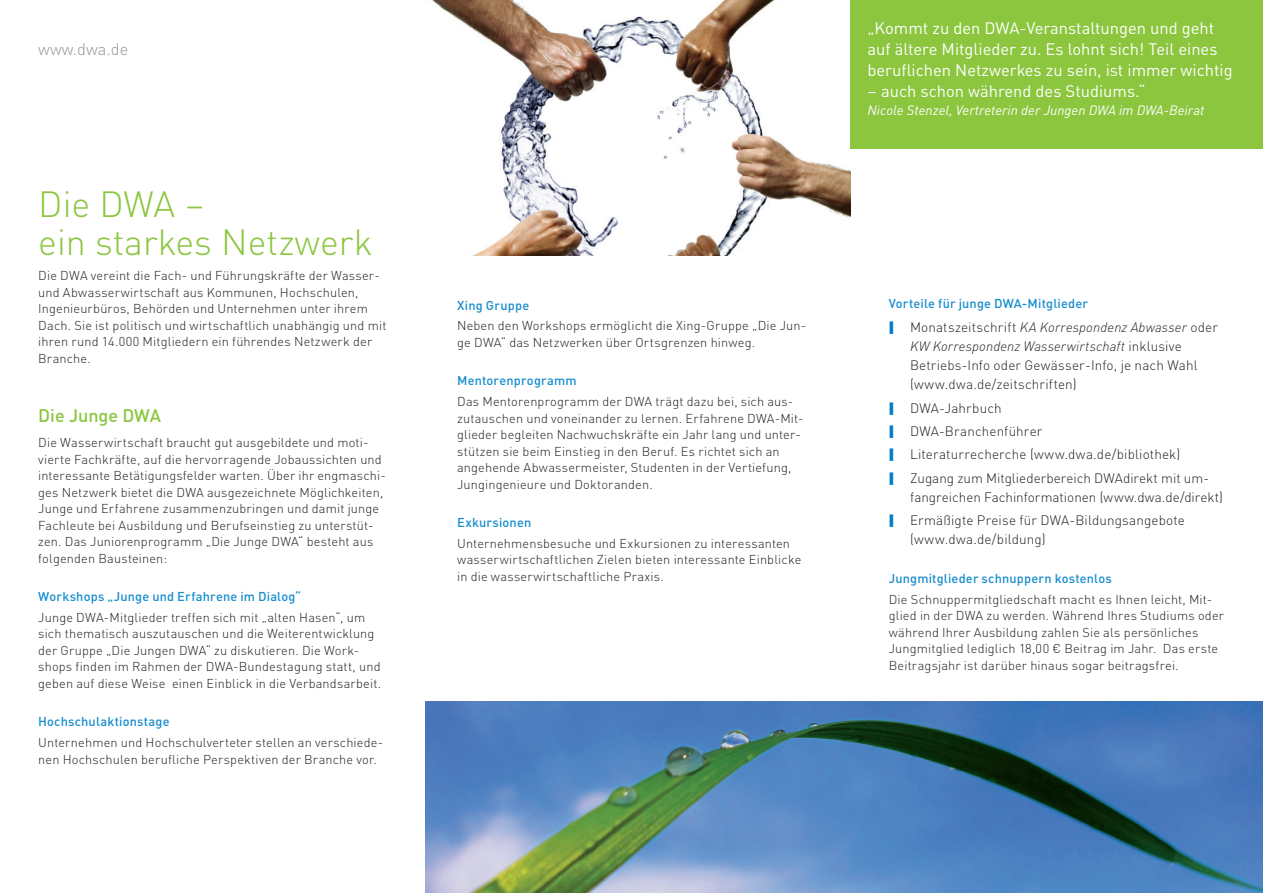
<style>
.page{position:relative;width:1263px;height:893px;background:#fff}
.page>*{position:absolute;margin:0;border:0;box-sizing:border-box;transform-origin:0 0}
.t1{font:300 36px/38.2px "DINOT";color:#8bc63e}
.t2{font:500 18px "DINOT";color:#8bc63e}
.t3{font:16.5px/21px "DINOT";color:#fff}
.t4{font:300 16.5px "DINOT";color:#939598}
.t5{font:300 13.5px/23.4px "DINOT";letter-spacing:.01em;color:#231f20}
.t6{font:italic 13.5px "DINOT";color:#fff}
.t7{font:300 12.75px/16.5px "DINOT";letter-spacing:.015em;color:#231f20}
.t8{font:500 12.75px "DINOT";letter-spacing:.015em;color:#178dce}
.s1{font-style:italic}
</style>
<div class="page">
<img style="left:431px;top:0;width:419px;height:255px">
<img style="left:425px;top:702px;width:838px;height:191px">
<div style="left:850px;top:0;width:413px;height:149px;background:#8bc63e"></div>
<p class="t4" style="left:38px;top:37px;width:92px">www.dwa.de</p>
<h1 class="t1" style="left:38px;top:182px;width:336px">Die DWA –<br>ein starkes Netzwerk</h1>
<p class="t7" style="left:38px;top:266px;width:350px">Die DWA vereint die Fach- und Führungskräfte der Wasser&shy;und Abwasserwirtschaft aus Kommunen, Hochschulen, Ingenieurbüros, Behörden und Unternehmen unter ihrem Dach. Sie ist politisch und wirtschaftlich unabhängig und mit ihren rund 14.000 Mitgliedern ein führendes Netzwerk der Branche.</p>
<h2 class="t2" style="left:38px;top:402px;width:124px">Die Junge DWA</h2>
<p class="t7" style="left:38px;top:433px;width:349px">Die Wasserwirtschaft braucht gut ausgebildete und moti&shy;vierte Fachkräfte, auf die hervorragende Jobaussichten und interessante Betätigungsfelder warten. Über ihr engmaschi&shy;ges Netzwerk bietet die DWA ausgezeichnete Möglichkeiten, Junge und Erfahrene zusammenzubringen und damit junge Fachleute bei Ausbildung und Berufseinstieg zu unterstüt&shy;zen. Das Juniorenprogramm „Die Junge DWA“ besteht aus folgenden Bausteinen:</p>
<p class="t8" style="left:38px;top:587px;width:264px">Workshops „Junge und Erfahrene im Dialog“</p>
<p class="t7" style="left:38px;top:608px;width:344px">Junge DWA-Mitglieder treffen sich mit „alten Hasen“, um sich thematisch auszutauschen und die Weiterentwicklung der Gruppe „Die Jungen DWA“ zu diskutieren. Die Work&shy;shops finden im Rahmen der DWA-Bundestagung statt, und geben auf diese Weise einen Einblick in die Verbandsarbeit.</p>
<p class="t8" style="left:38px;top:712px;width:133px">Hochschulaktionstage</p>
<p class="t7" style="left:38px;top:733px;width:346px">Unternehmen und Hochschulverteter stellen an verschiede&shy;nen Hochschulen berufliche Perspektiven der Branche vor.</p>
<p class="t3" style="left:867px;top:16px;width:367px">„Kommt zu den DWA-Veranstaltungen und geht auf ältere Mitglieder zu. Es lohnt sich! Teil eines beruflichen Netzwerkes zu sein, ist immer wichtig</p>
<p class="t3" style="left:867px;top:79px;width:280px">– auch schon während des Studiums.“</p>
<p class="t6" style="left:867px;top:100px;width:338px">Nicole Stenzel, Vertreterin der Jungen DWA im DWA-Beirat</p>
<p class="t8" style="left:457px;top:295px;width:74px">Xing Gruppe</p>
<p class="t7" style="left:457px;top:317px;width:351px">Neben den Workshops ermöglicht die Xing-Gruppe „Die Jun&shy;ge DWA“ das Netzwerken über Ortsgrenzen hinweg.</p>
<p class="t8" style="left:457px;top:371px;width:121px">Mentorenprogramm</p>
<p class="t7" style="left:457px;top:392px;width:348px">Das Mentorenprogramm der DWA trägt dazu bei, sich aus&shy;zutauschen und voneinander zu lernen. Erfahrene DWA-Mit&shy;glieder begleiten Nachwuchskräfte ein Jahr lang und unter&shy;stützen sie beim Einstieg in den Beruf. Es richtet sich an angehende Abwassermeister, Studenten in der Vertiefung, Jungingenieure und Doktoranden.</p>
<p class="t8" style="left:457px;top:513px;width:76px">Exkursionen</p>
<p class="t7" style="left:457px;top:534px;width:346px">Unternehmensbesuche und Exkursionen zu interessanten wasserwirtschaftlichen Zielen bieten interessante Einblicke in die wasserwirtschaftliche Praxis.</p>
<p class="t8" style="left:889px;top:294px;width:201px">Vorteile für junge DWA-Mitglieder</p>
<p class="t5" style="left:910px;top:316px;width:309px;line-height:19.2px">Monatszeitschrift <span class="s1">KA Korrespondenz Abwasser</span> oder <span class="s1">KW Korrespondenz Wasserwirtschaft</span> inklusive Betriebs-Info oder Gewässer-Info, je nach Wahl (www.dwa.de/zeitschriften)</p>
<p class="t5" style="left:910px;top:395px;width:301px">DWA-Jahrbuch<br>DWA-Branchenführer<br>Literaturrecherche (www.dwa.de/bibliothek)<br>Zugang zum Mitgliederbereich DWAdirekt mit um-</p>
<p class="t5" style="left:910px;top:484px;width:315px">fangreichen Fachinformationen (www.dwa.de/direkt)<br>Ermäßigte Preise für DWA-Bildungsangebote</p>
<p class="t5" style="left:910px;top:527px;width:137px">(www.dwa.de/bildung)</p>
<p class="t8" style="left:889px;top:568px;width:225px">Jungmitglieder schnuppern kostenlos</p>
<p class="t7" style="left:889px;top:590px;width:337px">Die Schnuppermitgliedschaft macht es Ihnen leicht, Mit&shy;glied in der DWA zu werden. Während Ihres Studiums oder während Ihrer Ausbildung zahlen Sie als persönliches Jungmitglied lediglich 18,00 € Beitrag im Jahr. Das erste Beitragsjahr ist darüber hinaus sogar beitragsfrei.</p>
</div>
